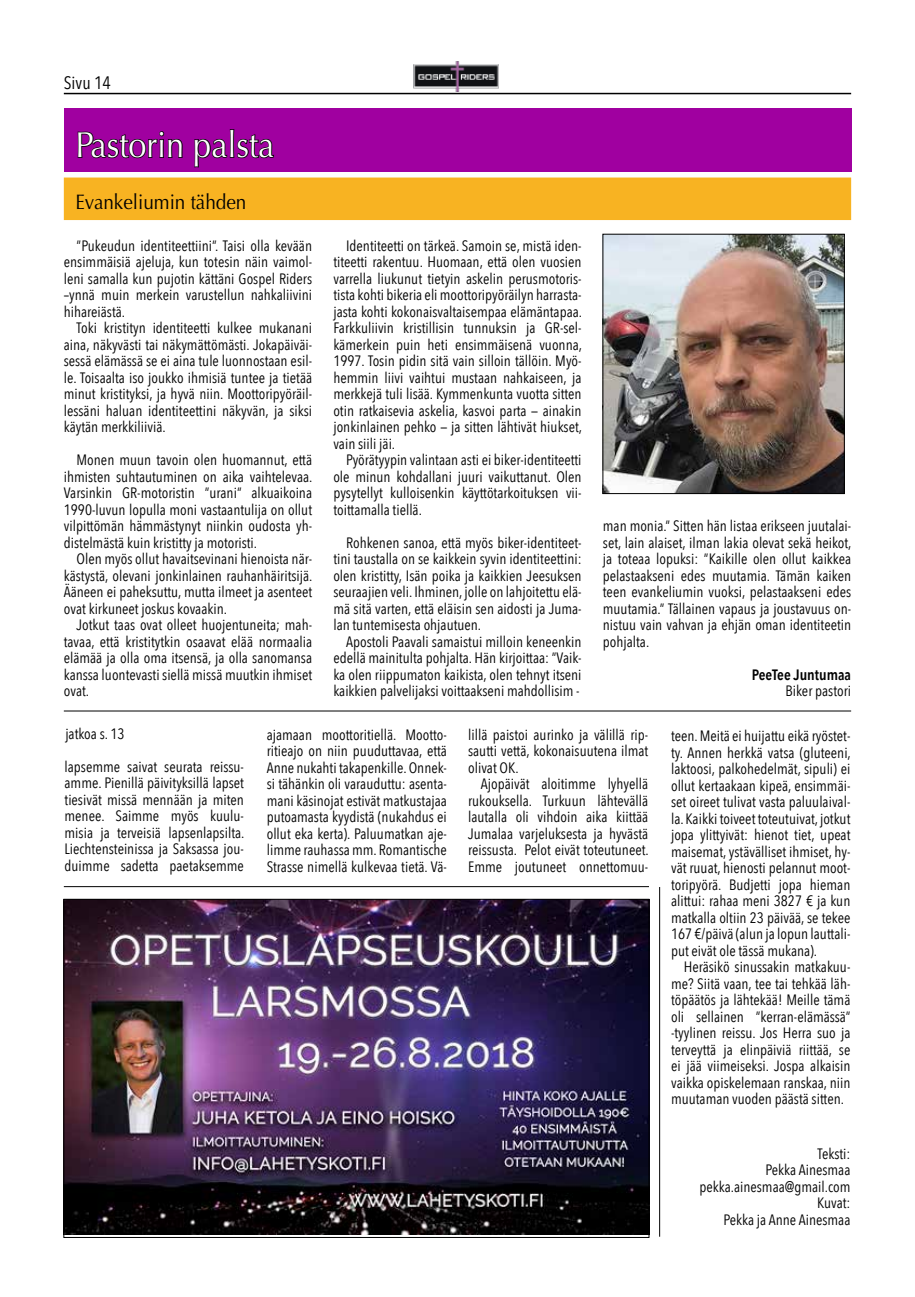
<style>
.page{position:relative;width:915px;height:1297px;background:#fff}
.page>*{position:absolute;margin:0;border:0;box-sizing:border-box;transform-origin:0 0}
.t1{font:36px "Optima";color:#fff;scale:.9 1}
.t2{font:21px "Optima";color:#000;scale:.9 1}
.t3{font:18px "Avenir Next Condensed";color:#000}
.t4{font:15px/16.5px "Avenir Next Condensed";color:#000;text-align:justify}
.t5{font:600 15px "Avenir Next Condensed";color:#000}
</style>
<div class="page">
<hr style="left:64px;top:93px;width:786px;height:1px;background:#000">
<img style="left:414px;top:62px;width:85px;height:29px">
<div style="left:64px;top:108px;width:786px;height:64px;background:#a000a0"></div>
<div style="left:64px;top:178px;width:786px;height:42px;background:#f8b322"></div>
<svg style="left:77px;top:131px;width:106px;height:28px"></svg>
<svg style="left:194px;top:129px;width:80px;height:39px"></svg>
<img style="left:604px;top:236px;width:238px;height:256px">
<div style="left:602px;top:234px;width:242px;height:260px;border:1px solid #000"></div>
<hr style="left:64px;top:711px;width:786px;height:1px;background:#000">
<img style="left:65px;top:901px;width:582px;height:333px">
<hr style="left:64px;top:886px;width:584px;height:1px;background:#000">
<hr style="left:659px;top:887px;width:1px;height:350px;background:#000">
<p class="t3" style="left:64px;top:67px;width:49px">Sivu 14</p>
<h1 class="t1" style="left:75px;top:124px;width:222px">Pastorin palsta</h1>
<h2 class="t2" style="left:75px;top:190px;width:191px">Evankeliumin tähden</h2>
<p class="t4" style="left:64px;top:236px;width:250px;text-indent:13px">”Pukeudun identiteettiini”. Taisi olla kevään ensimmäisiä ajeluja, kun totesin näin vaimol&shy;leni samalla kun pujotin kättäni Gospel Riders –ynnä muin merkein varustellun nahkaliivini hihareiästä.</p>
<p class="t4" style="left:64px;top:319px;width:250px;text-indent:13px">Toki kristityn identiteetti kulkee mukanani aina, näkyvästi tai näkymättömästi. Jokapäiväi&shy;sessä elämässä se ei aina tule luonnostaan esil&shy;le. Toisaalta iso joukko ihmisiä tuntee ja tietää minut kristityksi, ja hyvä niin. Moottoripyöräil&shy;lessäni haluan identiteettini näkyvän, ja siksi käytän merkkiliiviä.</p>
<p class="t4" style="left:64px;top:451px;width:250px;text-indent:13px">Monen muun tavoin olen huomannut, että ihmisten suhtautuminen on aika vaihtelevaa.<br>Varsinkin GR-motoristin ”urani” alkuaikoina 1990-luvun lopulla moni vastaantulija on ollut vilpittömän hämmästynyt niinkin oudosta yh&shy;distelmästä kuin kristitty ja motoristi.</p>
<p class="t4" style="left:64px;top:550px;width:250px;text-indent:13px">Olen myös ollut havaitsevinani hienoista när&shy;kästystä, olevani jonkinlainen rauhanhäiritsijä.<br>Ääneen ei paheksuttu, mutta ilmeet ja asenteet ovat kirkuneet joskus kovaakin.</p>
<p class="t4" style="left:64px;top:616px;width:250px;text-indent:13px">Jotkut taas ovat olleet huojentuneita; mah&shy;tavaa, että kristitytkin osaavat elää normaalia elämää ja olla oma itsensä, ja olla sanomansa kanssa luontevasti siellä missä muutkin ihmiset ovat.</p>
<p class="t4" style="left:333px;top:236px;width:250px;text-indent:13px">Identiteetti on tärkeä. Samoin se, mistä iden&shy;titeetti rakentuu. Huomaan, että olen vuosien varrella liukunut tietyin askelin perusmotoris&shy;tista kohti bikeria eli moottoripyöräilyn harrasta&shy;jasta kohti kokonaisvaltaisempaa elämäntapaa.<br>Farkkuliivin kristillisin tunnuksin ja GR-sel&shy;kämerkein puin heti ensimmäisenä vuonna, 1997. Tosin pidin sitä vain silloin tällöin. Myö&shy;hemmin liivi vaihtui mustaan nahkaiseen, ja merkkejä tuli lisää. Kymmenkunta vuotta sitten otin ratkaisevia askelia, kasvoi parta — ainakin jonkinlainen pehko — ja sitten lähtivät hiukset, vain siili jäi.</p>
<p class="t4" style="left:333px;top:451px;width:250px;text-indent:13px">Pyörätyypin valintaan asti ei biker-identiteetti ole minun kohdallani juuri vaikuttanut. Olen pysytellyt kulloisenkin käyttötarkoituksen vii&shy;toittamalla tiellä.</p>
<p class="t4" style="left:333px;top:533px;width:250px;text-indent:13px">Rohkenen sanoa, että myös biker-identiteet&shy;tini taustalla on se kaikkein syvin identiteettini: olen kristitty, Isän poika ja kaikkien Jeesuksen seuraajien veli. Ihminen, jolle on lahjoitettu elä&shy;mä sitä varten, että eläisin sen aidosti ja Juma&shy;lan tuntemisesta ohjautuen.</p>
<p class="t4" style="left:333px;top:632px;width:250px;text-indent:13px">Apostoli Paavali samaistui milloin keneenkin edellä mainitulta pohjalta. Hän kirjoittaa: ”Vaik&shy;ka olen riippumaton kaikista, olen tehnyt itseni kaikkien palvelijaksi voittaakseni mahdollisim -</p>
<p class="t4" style="left:602px;top:517px;width:250px">man monia.” Sitten hän listaa erikseen juutalai&shy;set, lain alaiset, ilman lakia olevat sekä heikot, ja toteaa lopuksi: ”Kaikille olen ollut kaikkea pelastaakseni edes muutamia. Tämän kaiken teen evankeliumin vuoksi, pelastaakseni edes muutamia.” Tällainen vapaus ja joustavuus on&shy;nistuu vain vahvan ja ehjän oman identiteetin pohjalta.</p>
<p class="t5" style="left:751px;top:661px;width:101px">PeeTee Juntumaa</p>
<p class="t4" style="left:785px;top:682px;width:67px">Biker pastori</p>
<p class="t4" style="left:65px;top:716px;width:181px;line-height:32.8px">jatkoa s. 13<br>lapsemme saivat seurata reissu-</p>
<p class="t4" style="left:65px;top:774px;width:181px">amme. Pienillä päivityksillä lapset tiesivät missä mennään ja miten menee. Saimme myös kuulu&shy;misia ja terveisiä lapsenlapsilta.<br>Liechtensteinissa ja Saksassa jou&shy;duimme sadetta paetaksemme</p>
<p class="t4" style="left:267px;top:725px;width:181px">ajamaan moottoritiellä. Mootto&shy;ritieajo on niin puuduttavaa, että Anne nukahti takapenkille. Onnek&shy;si tähänkin oli varauduttu: asenta&shy;mani käsinojat estivät matkustajaa putoamasta kyydistä (nukahdus ei ollut eka kerta). Paluumatkan aje&shy;limme rauhassa mm. Romantische Strasse nimellä kulkevaa tietä. Vä-</p>
<p class="t4" style="left:468px;top:725px;width:181px">lillä paistoi aurinko ja välillä rip&shy;sautti vettä, kokonaisuutena ilmat olivat OK.</p>
<p class="t4" style="left:468px;top:775px;width:182px;text-indent:13px">Ajopäivät aloitimme lyhyellä rukouksella. Turkuun lähtevällä lautalla oli vihdoin aika kiittää Jumalaa varjeluksesta ja hyvästä reissusta. Pelot eivät toteutuneet.<br>Emme joutuneet onnettomuu-</p>
<p class="t4" style="left:670px;top:727px;width:181px">teen. Meitä ei huijattu eikä ryöstet&shy;ty. Annen herkkä vatsa (gluteeni, laktoosi, palkohedelmät, sipuli) ei ollut kertaakaan kipeä, ensimmäi&shy;set oireet tulivat vasta paluulaival&shy;la. Kaikki toiveet toteutuivat, jotkut jopa ylittyivät: hienot tiet, upeat maisemat, ystävälliset ihmiset, hy&shy;vät ruuat, hienosti pelannut moot&shy;toripyörä. Budjetti jopa hieman alittui: rahaa meni 3827 € ja kun matkalla oltiin 23 päivää, se tekee 167 €/päivä (alun ja lopun lauttali&shy;put eivät ole tässä mukana).</p>
<p class="t4" style="left:670px;top:958px;width:181px;text-indent:13px">Heräsikö sinussakin matkakuu&shy;me? Siitä vaan, tee tai tehkää läh&shy;töpäätös ja lähtekää! Meille tämä oli sellainen ”kerran-elämässä” -tyylinen reissu. Jos Herra suo ja terveyttä ja elinpäiviä riittää, se ei jää viimeiseksi. Jospa alkaisin vaikka opiskelemaan ranskaa, niin muutaman vuoden päästä sitten.</p>
<p class="t4" style="left:699px;top:1144px;width:152px;text-align:right">Teksti:<br>Pekka Ainesmaa pekka.ainesmaa@gmail.com<br>Kuvat:<br>Pekka ja Anne Ainesmaa</p>
</div>
